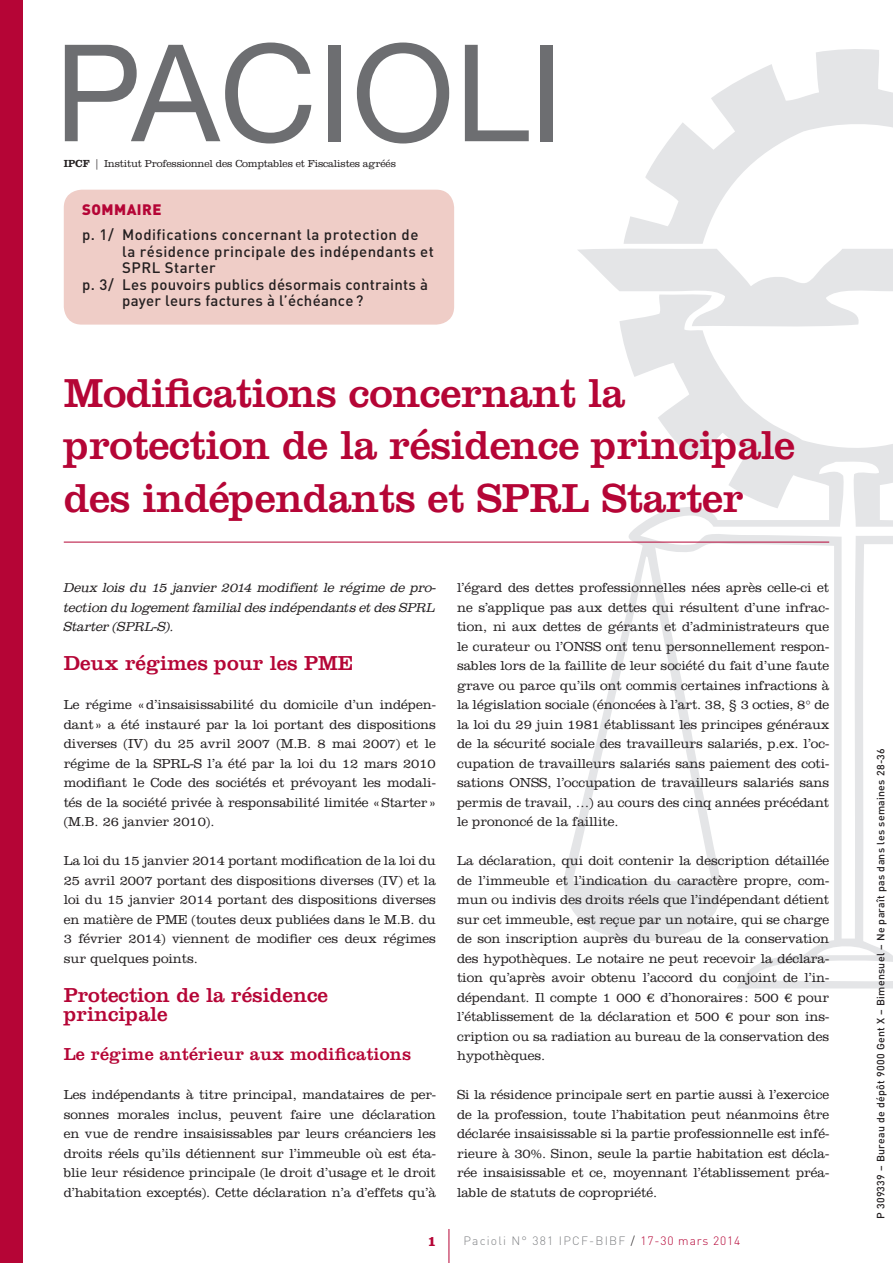
<style>
.page{position:relative;width:893px;height:1263px;background:#fff}
.page>*{position:absolute;margin:0;border:0;box-sizing:border-box;transform-origin:0 0}
.t1{font:42px/52.5px "Clarendon LT Std";letter-spacing:-.01em;color:#b50536}
.t2{font:21px/19.5px "Clarendon LT Std";color:#b50536}
.t3{font:18px "Clarendon LT Std";letter-spacing:.01em;color:#b50536}
.t4{font:500 15px "DIN";letter-spacing:.03em;color:#231f20}
.t5{font:900 15px "DIN";letter-spacing:.03em;color:#b50536}
.t6{font:700 14.85px "Clarendon LT Std";color:#b50536}
.t7{font:300 13.5px/19.5px "Clarendon LT Std";letter-spacing:-.005em;color:#231f20;text-align:justify}
.t8{font:italic 300 13.5px/19.5px "Clarendon Std";letter-spacing:-.01em;color:#231f20;text-align:justify}
.t9{font:300 12px "DIN";letter-spacing:.1em;color:#808285}
.t10{font:500 10.5px "DIN";letter-spacing:.03em;color:#231f20}
.t11{font:300 10.5px "Clarendon LT Std";letter-spacing:-.015em;color:#231f20}
.s1{font-family:"Clarendon Std";font-weight:500}
.s2{color:#231f20}
.s3{color:#b50536}
</style>
<div class="page">
<svg style="left:563px;top:49px;width:330px;height:939px"></svg>
<hr style="left:449px;top:1229px;width:1px;height:34px;background:#b50536">
<div style="left:0;top:0;width:23px;height:1263px;background:#b50536"></div>
<div style="left:64px;top:190px;width:390px;height:135px;background:#efcdc7;border-radius:18px"></div>
<svg style="left:65px;top:43px;width:246px;height:100px"></svg>
<div style="left:328px;top:45px;width:13px;height:96px;background:#6d6e71"></div>
<svg style="left:357px;top:43px;width:92px;height:100px"></svg>
<svg style="left:465px;top:45px;width:64px;height:96px"></svg>
<div style="left:540px;top:45px;width:13px;height:96px;background:#6d6e71"></div>
<hr style="left:64px;top:542px;width:765px;height:1px;background:#b50536">
<p class="t11" style="left:64px;top:160px;width:334px"><span class="s1">IPCF</span> | Institut Professionnel des Comptables et Fiscalistes agréés</p>
<p class="t5" style="left:82px;top:205px;width:81px">SOMMAIRE</p>
<p class="t4" style="left:82px;top:226px;width:338px">p. 1/ Modifications concernant la protection de</p>
<p class="t4" style="left:122px;top:243px;width:313px">la résidence principale des indépendants et</p>
<p class="t4" style="left:122px;top:259px;width:95px">SPRL Starter</p>
<p class="t4" style="left:82px;top:276px;width:347px">p. 3/ Les pouvoirs publics désormais contraints à</p>
<p class="t4" style="left:122px;top:292px;width:243px">payer leurs factures à l’échéance ?</p>
<h1 class="t1" style="left:64px;top:371px;width:733px">Modifications concernant la protection de la résidence principale des indépendants et SPRL Starter</h1>
<p class="t8" style="left:64px;top:578px;width:374px">Deux lois du 15 janvier 2014 modifient le régime de pro&shy;tection du logement familial des indépendants et des SPRL Starter (SPRL-S).</p>
<h2 class="t2" style="left:64px;top:655px;width:291px">Deux régimes pour les PME</h2>
<p class="t7" style="left:64px;top:696px;width:374px">Le régime « d’insaisissabilité du domicile d’un indépen&shy;dant » a été instauré par la loi portant des dispositions diverses (IV) du 25 avril 2007 (M.B. 8 mai 2007) et le régime de la SPRL-S l’a été par la loi du 12 mars 2010 modifiant le Code des sociétés et prévoyant les modali&shy;tés de la société privée à responsabilité limitée « Starter » (M.B. 26 janvier 2010).</p>
<p class="t7" style="left:64px;top:852px;width:374px">La loi du 15 janvier 2014 portant modification de la loi du 25 avril 2007 portant des dispositions diverses (IV) et la loi du 15 janvier 2014 portant des dispositions diverses en matière de PME (toutes deux publiées dans le M.B. du 3 février 2014) viennent de modifier ces deux régimes sur quelques points.</p>
<h2 class="t2" style="left:64px;top:987px;width:266px">Protection de la résidence principale</h2>
<h3 class="t3" style="left:64px;top:1048px;width:349px">Le régime antérieur aux modifications</h3>
<p class="t7" style="left:64px;top:1086px;width:374px">Les indépendants à titre principal, mandataires de per&shy;sonnes morales inclus, peuvent faire une déclaration en vue de rendre insaisissables par leurs créanciers les droits réels qu’ils détiennent sur l’immeuble où est éta&shy;blie leur résidence principale (le droit d’usage et le droit d’habitation exceptés). Cette déclaration n’a d’effets qu’à</p>
<p class="t7" style="left:457px;top:579px;width:374px">l’égard des dettes professionnelles nées après celle-ci et ne s’applique pas aux dettes qui résultent d’une infrac&shy;tion, ni aux dettes de gérants et d’administrateurs que le curateur ou l’ONSS ont tenu personnellement respon&shy;sables lors de la faillite de leur société du fait d’une faute grave ou parce qu’ils ont commis certaines infractions à la législation sociale (énoncées à l’art. 38, § 3 octies, 8° de la loi du 29 juin 1981 établissant les principes généraux de la sécurité sociale des travailleurs salariés, p.ex. l’oc&shy;cupation de travailleurs salariés sans paiement des coti&shy;sations ONSS, l’occupation de travailleurs salariés sans permis de travail, …) au cours des cinq années précédant le prononcé de la faillite.</p>
<p class="t7" style="left:457px;top:852px;width:374px">La déclaration, qui doit contenir la description détaillée de l’immeuble et l’indication du caractère propre, com&shy;mun ou indivis des droits réels que l’indépendant détient sur cet immeuble, est reçue par un notaire, qui se charge de son inscription auprès du bureau de la conservation des hypothèques. Le notaire ne peut recevoir la déclara&shy;tion qu’après avoir obtenu l’accord du conjoint de l’in&shy;dépendant. Il compte 1 000 € d’honoraires : 500 € pour l’établissement de la déclaration et 500 € pour son ins&shy;cription ou sa radiation au bureau de la conservation des hypothèques.</p>
<p class="t7" style="left:457px;top:1086px;width:374px">Si la résidence principale sert en partie aussi à l’exercice de la profession, toute l’habitation peut néanmoins être déclarée insaisissable si la partie professionnelle est infé&shy;rieure à 30%. Sinon, seule la partie habitation est décla&shy;rée insaisissable et ce, moyennant l’établissement préa&shy;lable de statuts de copropriété.</p>
<p class="t6" style="left:427px;top:1236px;width:11px">1</p>
<p class="t9" style="left:463px;top:1233px;width:278px">Pacioli N° 381 IPCF-BIBF <span class="s2">/</span> <span class="s3">17-30 mars 2014</span></p>
<p class="t10" style="left:875px;top:1219px;width:472px;rotate:-90deg">P 309339 – Bureau de dépôt 9000 Gent X – Bimensuel – Ne paraît pas dans les semaines 28-36</p>
</div>
